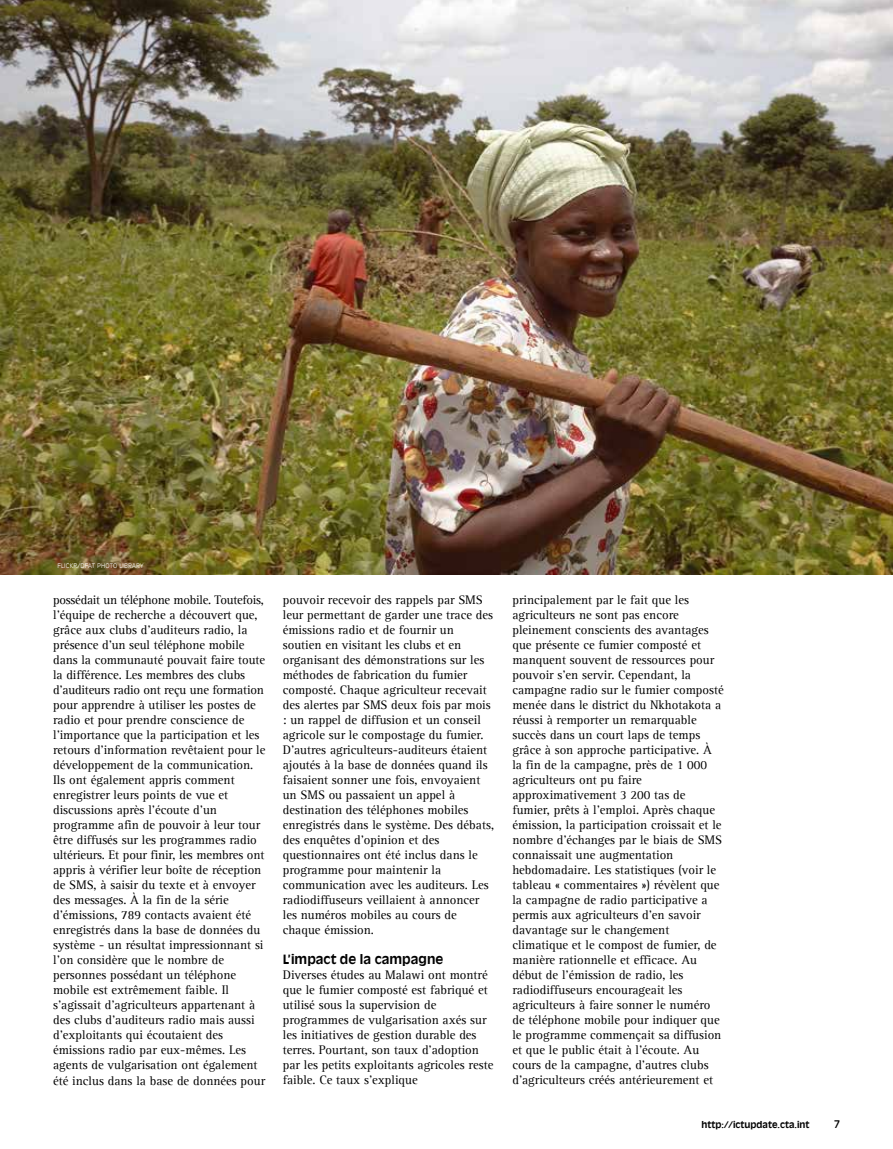
<style>
.page{position:relative;width:893px;height:1149px;background:#fff}
.page>*{position:absolute;margin:0;border:0;box-sizing:border-box;transform-origin:0 0}
.t1{font:12.75px/15px "Agfa Rotis Serif";color:#000}
.t2{font:700 12.75px "Antique Olive LT";color:#000}
.t3{font:10.5px "Antique Olive LT";color:#000}
.t4{font:700 9px "Antique Olive LT";color:#000}
.t5{font:300 6.3px "Antique Olive LT";letter-spacing:.03em;color:#fff}
</style>
<div class="page">
<img style="left:0;top:0;width:893px;height:574px">
<p class="t5" style="left:57px;top:562px;width:53px">FLIC KR/DFAT PHOTO</p>
<p class="t5" style="left:120px;top:562px;width:26px">LI BRARY</p>
<p class="t1" style="left:283px;top:592px;width:213px">pouvoir recevoir des rappels par SMS leur permettant de garder une trace des émissions radio et de fournir un soutien en visitant les clubs et en organisant des démonstrations sur les méthodes de fabrication du fumier composté. Chaque agriculteur recevait des alertes par SMS deux fois par mois : un rappel de diffusion et un conseil agricole sur le compostage du fumier.<br>D’autres agriculteurs-auditeurs étaient ajoutés à la base de données quand ils faisaient sonner une fois, envoyaient un SMS ou passaient un appel à destination des téléphones mobiles enregistrés dans le système. Des débats, des enquêtes d’opinion et des questionnaires ont été inclus dans le programme pour maintenir la communication avec les auditeurs. Les radiodiffuseurs veillaient à annoncer les numéros mobiles au cours de chaque émission.</p>
<p class="t2" style="left:283px;top:951px;width:162px">L’impact de la campagne</p>
<p class="t1" style="left:283px;top:967px;width:212px">Diverses études au Malawi ont montré que le fumier composté est fabriqué et utilisé sous la supervision de programmes de vulgarisation axés sur les initiatives de gestion durable des terres. Pourtant, son taux d’adoption par les petits exploitants agricoles reste faible. Ce taux s’explique</p>
<p class="t1" style="left:53px;top:592px;width:214px">possédait un téléphone mobile. Toutefois, l’équipe de recherche a découvert que, grâce aux clubs d’auditeurs radio, la présence d’un seul téléphone mobile dans la communauté pouvait faire toute la différence. Les membres des clubs d’auditeurs radio ont reçu une formation pour apprendre à utiliser les postes de radio et pour prendre conscience de l’importance que la participation et les retours d’information revêtaient pour le développement de la communication.<br>Ils ont également appris comment enregistrer leurs points de vue et discussions après l’écoute d’un programme afin de pouvoir à leur tour être diffusés sur les programmes radio ultérieurs. Et pour finir, les membres ont appris à vérifier leur boîte de réception de SMS, à saisir du texte et à envoyer des messages. À la fin de la série d’émissions, 789 contacts avaient été enregistrés dans la base de données du système - un résultat impressionnant si l’on considère que le nombre de personnes possédant un téléphone mobile est extrêmement faible. Il s’agissait d’agriculteurs appartenant à des clubs d’auditeurs radio mais aussi d’exploitants qui écoutaient des émissions radio par eux-mêmes. Les agents de vulgarisation ont également été inclus dans la base de données pour</p>
<p class="t1" style="left:512px;top:592px;width:213px">principalement par le fait que les agriculteurs ne sont pas encore pleinement conscients des avantages que présente ce fumier composté et manquent souvent de ressources pour pouvoir s’en servir. Cependant, la campagne radio sur le fumier composté menée dans le district du Nkhotakota a réussi à remporter un remarquable succès dans un court laps de temps grâce à son approche participative. À la fin de la campagne, près de 1 000 agriculteurs ont pu faire approximativement 3 200 tas de fumier, prêts à l’emploi. Après chaque émission, la participation croissait et le nombre d’échanges par le biais de SMS connaissait une augmentation hebdomadaire. Les statistiques (voir le tableau « commentaires ») révèlent que la campagne de radio participative a permis aux agriculteurs d’en savoir davantage sur le changement climatique et le compost de fumier, de manière rationnelle et efficace. Au début de l’émission de radio, les radiodiffuseurs encourageait les agriculteurs à faire sonner le numéro de téléphone mobile pour indiquer que le programme commençait sa diffusion et que le public était à l’écoute. Au cours de la campagne, d’autres clubs d’agriculteurs créés antérieurement et</p>
<p class="t4" style="left:702px;top:1118px;width:110px">http://ictupdate.cta.int</p>
<p class="t3" style="left:834px;top:1117px;width:7px">7</p>
</div>
